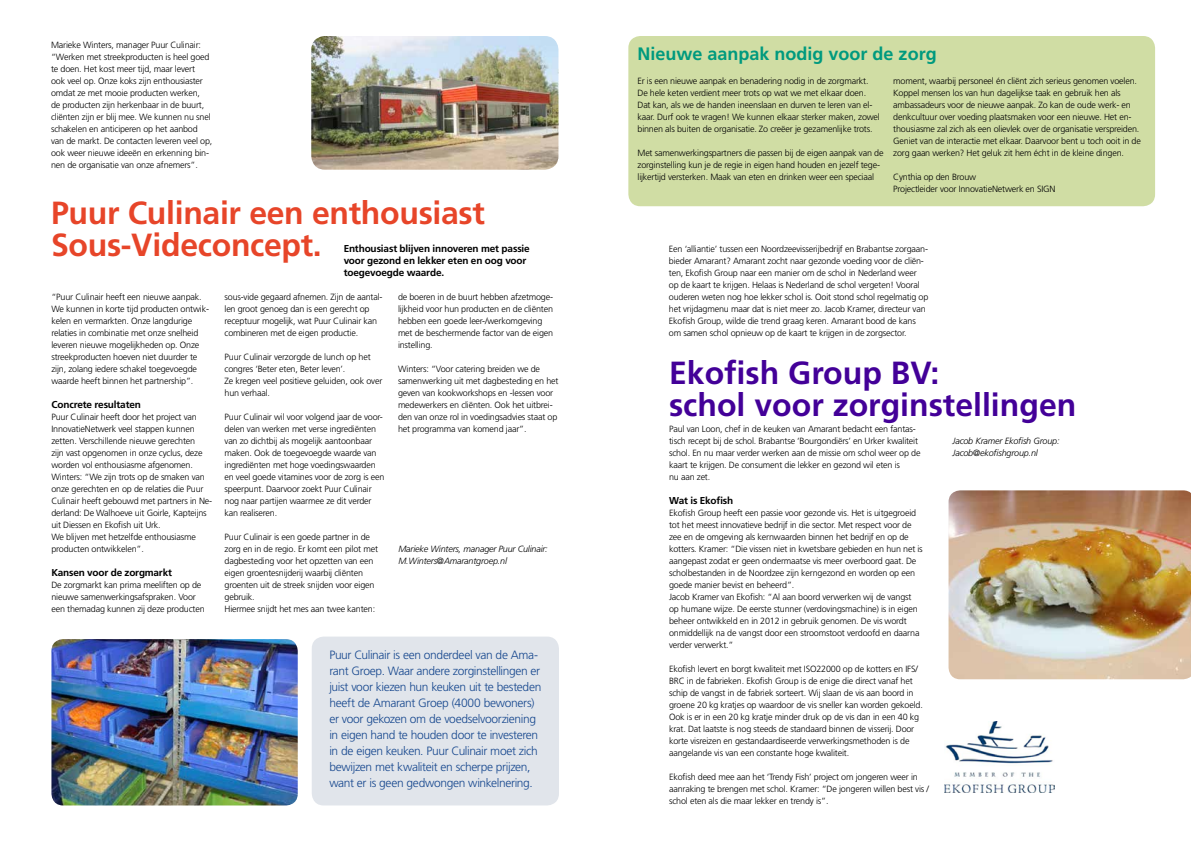
<style>
.page{position:relative;width:1191px;height:842px;background:#fff}
.page>*{position:absolute;margin:0;border:0;box-sizing:border-box;transform-origin:0 0}
.t1{font:700 32px/32px "Frutiger LT Std";letter-spacing:-.01em;color:#e74529}
.t2{font:700 32px/32px "Frutiger LT Std";color:#430098}
.t3{font:700 18px "Frutiger LT Std";color:#009a7e}
.t4{font:300 12px/16px "Frutiger LT Std";letter-spacing:-.03em;color:#16478e}
.t5{font:700 10px/12px "Frutiger LT Std";letter-spacing:-.015em;color:#000}
.t6{font:300 9px/12px "Frutiger LT Std";letter-spacing:-.02em;color:#000}
.t7{font:italic 300 9px/12px "Frutiger LT Std";letter-spacing:-.02em;color:#000}
</style>
<div class="page">
<div style="left:312px;top:637px;width:247px;height:168px;background:#e1e5eb;border-radius:12px"></div>
<div style="left:628px;top:36px;width:527px;height:170px;background:#d0dda4;border-radius:12px"></div>
<img style="left:311px;top:36px;width:247px;height:134px">
<img style="left:948px;top:490px;width:242px;height:189px">
<img style="left:944px;top:722px;width:110px;height:70px">
<img style="left:51px;top:639px;width:247px;height:166px">
<p class="t6" style="left:51px;top:39px;width:163px">Marieke Winters, manager Puur Culinair: “Werken met streekproducten is heel goed te doen. Het kost meer tijd, maar levert<br>ook veel op. Onze koks zijn enthousiaster omdat ze met mooie producten werken,<br>de producten zijn herkenbaar in de buurt, cliënten zijn er blij mee. We kunnen nu snel schakelen en anticiperen op het aanbod van de markt. De contacten leveren veel op, ook weer nieuwe ideeën en erkenning bin&shy;nen de organisatie van onze afnemers”.</p>
<h1 class="t1" style="left:51px;top:197px;width:435px">Puur Culinair een enthousiast<br>Sous-Videconcept.</h1>
<p class="t6" style="left:224px;top:291px;width:159px">sous-vide gegaard afnemen. Zijn de aantal&shy;len groot genoeg dan is een gerecht op receptuur mogelijk, wat Puur Culinair kan combineren met de eigen productie.</p>
<p class="t6" style="left:224px;top:351px;width:159px">Puur Culinair verzorgde de lunch op het congres ‘Beter eten, Beter leven’.<br>Ze kregen veel positieve geluiden, ook over hun verhaal.</p>
<p class="t6" style="left:224px;top:411px;width:161px">Puur Culinair wil voor volgend jaar de voor&shy;delen van werken met verse ingrediënten van zo dichtbij als mogelijk aantoonbaar maken. Ook de toegevoegde waarde van ingrediënten met hoge voedingswaarden en veel goede vitamines voor de zorg is een speerpunt. Daarvoor zoekt Puur Culinair nog naar partijen waarmee ze dit verder kan realiseren.</p>
<p class="t6" style="left:224px;top:531px;width:155px">Puur Culinair is een goede partner in de zorg en in de regio. Er komt een pilot met dagbesteding voor het opzetten van een eigen groentesnijderij waarbij cliënten groenten uit de streek snijden voor eigen gebruik.<br>Hiermee snijdt het mes aan twee kanten:</p>
<p class="t5" style="left:344px;top:243px;width:188px">Enthousiast blijven innoveren met passie voor gezond en lekker eten en oog voor toegevoegde waarde.</p>
<p class="t6" style="left:398px;top:291px;width:157px">de boeren in de buurt hebben afzetmoge&shy;lijkheid voor hun producten en de cliënten hebben een goede leer-/werkomgeving met de beschermende factor van de eigen instelling.</p>
<p class="t6" style="left:398px;top:363px;width:162px">Winters: “Voor catering breiden we de samenwerking uit met dagbesteding en het geven van kookworkshops en -lessen voor medewerkers en cliënten. Ook het uitbrei&shy;den van onze rol in voedingsadvies staat op het programma van komend jaar”.</p>
<p class="t6" style="left:51px;top:291px;width:159px">“Puur Culinair heeft een nieuwe aanpak.<br>We kunnen in korte tijd producten ontwik&shy;kelen en vermarkten. Onze langdurige relaties in combinatie met onze snelheid leveren nieuwe mogelijkheden op. Onze streekproducten hoeven niet duurder te zijn, zolang iedere schakel toegevoegde waarde heeft binnen het partnership”.</p>
<p class="t5" style="left:51px;top:399px;width:91px">Concrete resultaten</p>
<p class="t6" style="left:51px;top:411px;width:162px">Puur Culinair heeft door het project van InnovatieNetwerk veel stappen kunnen zetten. Verschillende nieuwe gerechten<br>zijn vast opgenomen in onze cyclus, deze worden vol enthousiasme afgenomen.<br>Winters: “We zijn trots op de smaken van onze gerechten en op de relaties die Puur Culinair heeft gebouwd met partners in Ne&shy;derland: De Walhoeve uit Goirle, Kapteijns uit Diessen en Ekofish uit Urk.<br>We blijven met hetzelfde enthousiasme producten ontwikkelen”.</p>
<p class="t5" style="left:51px;top:567px;width:122px">Kansen voor de zorgmarkt</p>
<p class="t6" style="left:51px;top:579px;width:155px">De zorgmarkt kan prima meeliften op de nieuwe samenwerkingsafspraken. Voor een themadag kunnen zij deze producten</p>
<p class="t7" style="left:398px;top:543px;width:151px">Marieke Winters, manager Puur Culinair:<br>M.Winters@Amarantgroep.nl</p>
<p class="t4" style="left:329px;top:647px;width:213px">Puur Culinair is een onderdeel van de Ama&shy;rant Groep. Waar andere zorginstellingen er juist voor kiezen hun keuken uit te besteden heeft de Amarant Groep (4000 bewoners) er voor gekozen om de voedselvoorziening in eigen hand te houden door te investeren in de eigen keuken. Puur Culinair moet zich bewijzen met kwaliteit en scherpe prijzen, want er is geen gedwongen winkelnering.</p>
<h2 class="t3" style="left:637px;top:43px;width:301px">Nieuwe aanpak nodig voor de zorg</h2>
<p class="t6" style="left:637px;top:75px;width:244px">Er is een nieuwe aanpak en benadering nodig in de zorgmarkt.<br>De hele keten verdient meer trots op wat we met elkaar doen.<br>Dat kan, als we de handen ineenslaan en durven te leren van el&shy;kaar. Durf ook te vragen! We kunnen elkaar sterker maken, zowel binnen als buiten de organisatie. Zo creëer je gezamenlijke trots.</p>
<p class="t6" style="left:637px;top:147px;width:247px">Met samenwerkingspartners die passen bij de eigen aanpak van de zorginstelling kun je de regie in eigen hand houden en jezelf tege&shy;lijkertijd versterken. Maak van eten en drinken weer een speciaal</p>
<p class="t6" style="left:893px;top:75px;width:249px">moment, waarbij personeel én cliënt zich serieus genomen voelen.<br>Koppel mensen los van hun dagelijkse taak en gebruik hen als ambassadeurs voor de nieuwe aanpak. Zo kan de oude werk- en denkcultuur over voeding plaatsmaken voor een nieuwe. Het en&shy;thousiasme zal zich als een olievlek over de organisatie verspreiden.<br>Geniet van de interactie met elkaar. Daarvoor bent u toch ooit in de zorg gaan werken? Het geluk zit hem écht in de kleine dingen.</p>
<p class="t6" style="left:893px;top:171px;width:164px">Cynthia op den Brouw<br>Projectleider voor InnovatieNetwerk en SIGN</p>
<p class="t6" style="left:669px;top:243px;width:261px">Een ‘alliantie’ tussen een Noordzeevisserijbedrijf en Brabantse zorgaan&shy;bieder Amarant? Amarant zocht naar gezonde voeding voor de cliën&shy;ten, Ekofish Group naar een manier om de schol in Nederland weer op de kaart te krijgen. Helaas is Nederland de schol vergeten! Vooral ouderen weten nog hoe lekker schol is. Ooit stond schol regelmatig op het vrijdagmenu maar dat is niet meer zo. Jacob Kramer, directeur van Ekofish Group, wilde die trend graag keren. Amarant bood de kans om samen schol opnieuw op de kaart te krijgen in de zorgsector.</p>
<h1 class="t2" style="left:669px;top:357px;width:409px">Ekofish Group BV:<br>schol voor zorginstellingen</h1>
<p class="t6" style="left:669px;top:423px;width:253px">Paul van Loon, chef in de keuken van Amarant bedacht een fantas&shy;tisch recept bij de schol. Brabantse ‘Bourgondiërs’ en Urker kwaliteit schol. En nu maar verder werken aan de missie om schol weer op de kaart te krijgen. De consument die lekker en gezond wil eten is<br>nu aan zet.</p>
<p class="t5" style="left:669px;top:495px;width:66px">Wat is Ekofish</p>
<p class="t6" style="left:669px;top:507px;width:255px">Ekofish Group heeft een passie voor gezonde vis. Het is uitgegroeid tot het meest innovatieve bedrijf in die sector. Met respect voor de zee en de omgeving als kernwaarden binnen het bedrijf en op de kotters. Kramer: “Die vissen niet in kwetsbare gebieden en hun net is aangepast zodat er geen ondermaatse vis meer overboord gaat. De scholbestanden in de Noordzee zijn kerngezond en worden op een goede manier bevist en beheerd”.<br>Jacob Kramer van Ekofish: “Al aan boord verwerken wij de vangst op humane wijze. De eerste stunner (verdovingsmachine) is in eigen beheer ontwikkeld en in 2012 in gebruik genomen. De vis wordt onmiddellijk na de vangst door een stroomstoot verdoofd en daarna verder verwerkt.”</p>
<p class="t6" style="left:669px;top:663px;width:255px">Ekofish levert en borgt kwaliteit met ISO22000 op de kotters en IFS/ BRC in de fabrieken. Ekofish Group is de enige die direct vanaf het schip de vangst in de fabriek sorteert. Wij slaan de vis aan boord in groene 20 kg kratjes op waardoor de vis sneller kan worden gekoeld.<br>Ook is er in een 20 kg kratje minder druk op de vis dan in een 40 kg krat. Dat laatste is nog steeds de standaard binnen de visserij. Door korte visreizen en gestandaardiseerde verwerkingsmethoden is de aangelande vis van een constante hoge kwaliteit.</p>
<p class="t6" style="left:669px;top:771px;width:261px">Ekofish deed mee aan het ‘Trendy Fish’ project om jongeren weer in aanraking te brengen met schol. Kramer: “De jongeren willen best vis / schol eten als die maar lekker en trendy is”.</p>
<p class="t7" style="left:952px;top:435px;width:109px">Jacob Kramer Ekofish Group:<br>Jacob@ekofishgroup.nl</p>
</div>
